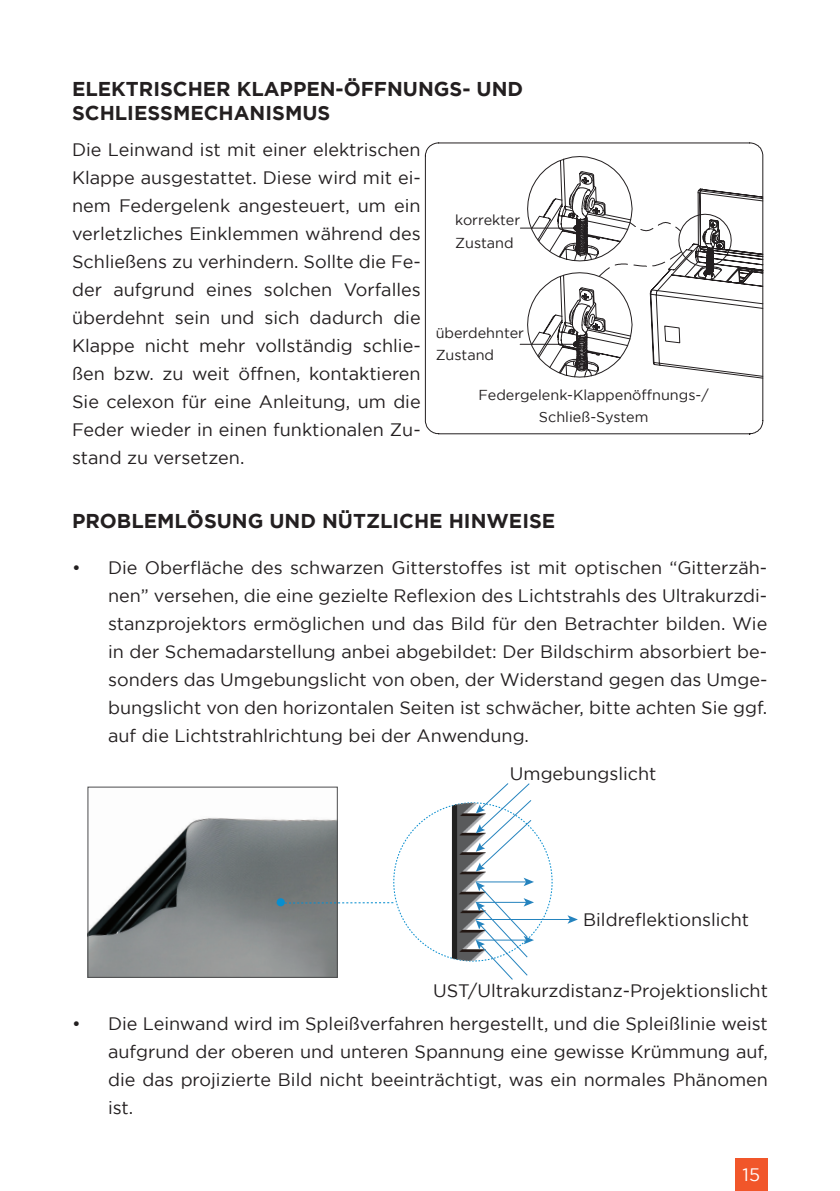
<style>
.page{position:relative;width:840px;height:1191px;background:#fff}
.page>*{position:absolute;margin:0;border:0;box-sizing:border-box;transform-origin:0 0}
.t1{font:700 20px/24px "Gotham";color:#231f20}
.t2{font:18px/28px "Gotham";color:#231f20;text-align:justify}
.t3{font:18px "Gotham";color:#fff}
.t4{font:14.4px/22.4px "Gotham";color:#231f20}
</style>
<div class="page">
<div style="left:734px;top:1158px;width:33px;height:33px;background:#f1562a"></div>
<svg style="left:424px;top:142px;width:338px;height:293px"></svg>
<svg style="left:605px;top:142px;width:148px;height:14px"></svg>
<svg style="left:527px;top:156px;width:235px;height:223px"></svg>
<img style="left:89px;top:817px;width:187px;height:158px">
<hr style="left:475px;top:919px;width:95px;height:1px;background:#2483be">
<svg style="left:567px;top:915px;width:10px;height:8px"></svg>
<svg style="left:276px;top:783px;width:276px;height:197px"></svg>
<p class="t1" style="left:72px;top:76px;width:452px">ELEKTRISCHER KLAPPEN-ÖFFNUNGS- UND<br>SCHLIESSMECHANISMUS</p>
<p class="t2" style="left:72px;top:135px;width:350px">Die Leinwand ist mit einer elektrischen Klappe ausgestattet. Diese wird mit ei&shy;nem Federgelenk angesteuert, um ein verletzliches Einklemmen während des Schließens zu verhindern. Sollte die Fe&shy;der aufgrund eines solchen Vorfalles überdehnt sein und sich dadurch die Klappe nicht mehr vollständig schlie&shy;ßen bzw. zu weit öffnen, kontaktieren Sie celexon für eine Anleitung, um die Feder wieder in einen funktionalen Zu&shy;stand zu versetzen.</p>
<p class="t4" style="left:455px;top:209px;width:67px">korrekter<br>Zustand</p>
<p class="t4" style="left:435px;top:321px;width:90px">überdehnter<br>Zustand</p>
<p class="t4" style="left:478px;top:383px;width:231px;text-align:center">Federgelenk-Klappenöffnungs-/<br>Schließ-System</p>
<p class="t1" style="left:72px;top:508px;width:484px">PROBLEMLÖSUNG UND NÜTZLICHE HINWEISE</p>
<p class="t2" style="left:108px;top:553px;width:660px;text-indent:-36px">• Die Oberfläche des schwarzen Gitterstoffes ist mit optischen “Gitterzäh&shy;nen” versehen, die eine gezielte Reflexion des Lichtstrahls des Ultrakurzdi&shy;stanzprojektors ermöglichen und das Bild für den Betrachter bilden. Wie in der Schemadarstellung anbei abgebildet: Der Bildschirm absorbiert be&shy;sonders das Umgebungslicht von oben, der Widerstand gegen das Umge&shy;bungslicht von den horizontalen Seiten ist schwächer, bitte achten Sie ggf. auf die Lichtstrahlrichtung bei der Anwendung.</p>
<p class="t2" style="left:509px;top:759px;width:148px">Umgebungslicht</p>
<p class="t2" style="left:583px;top:905px;width:167px">Bildreflektionslicht</p>
<p class="t2" style="left:433px;top:976px;width:336px">UST/Ultrakurzdistanz-Projektionslicht</p>
<p class="t2" style="left:108px;top:1009px;width:661px;text-indent:-36px">• Die Leinwand wird im Spleißverfahren hergestellt, und die Spleißlinie weist aufgrund der oberen und unteren Spannung eine gewisse Krümmung auf, die das projizierte Bild nicht beeinträchtigt, was ein normales Phänomen ist.</p>
<p class="t3" style="left:742px;top:1164px;width:19px">15</p>
</div>
